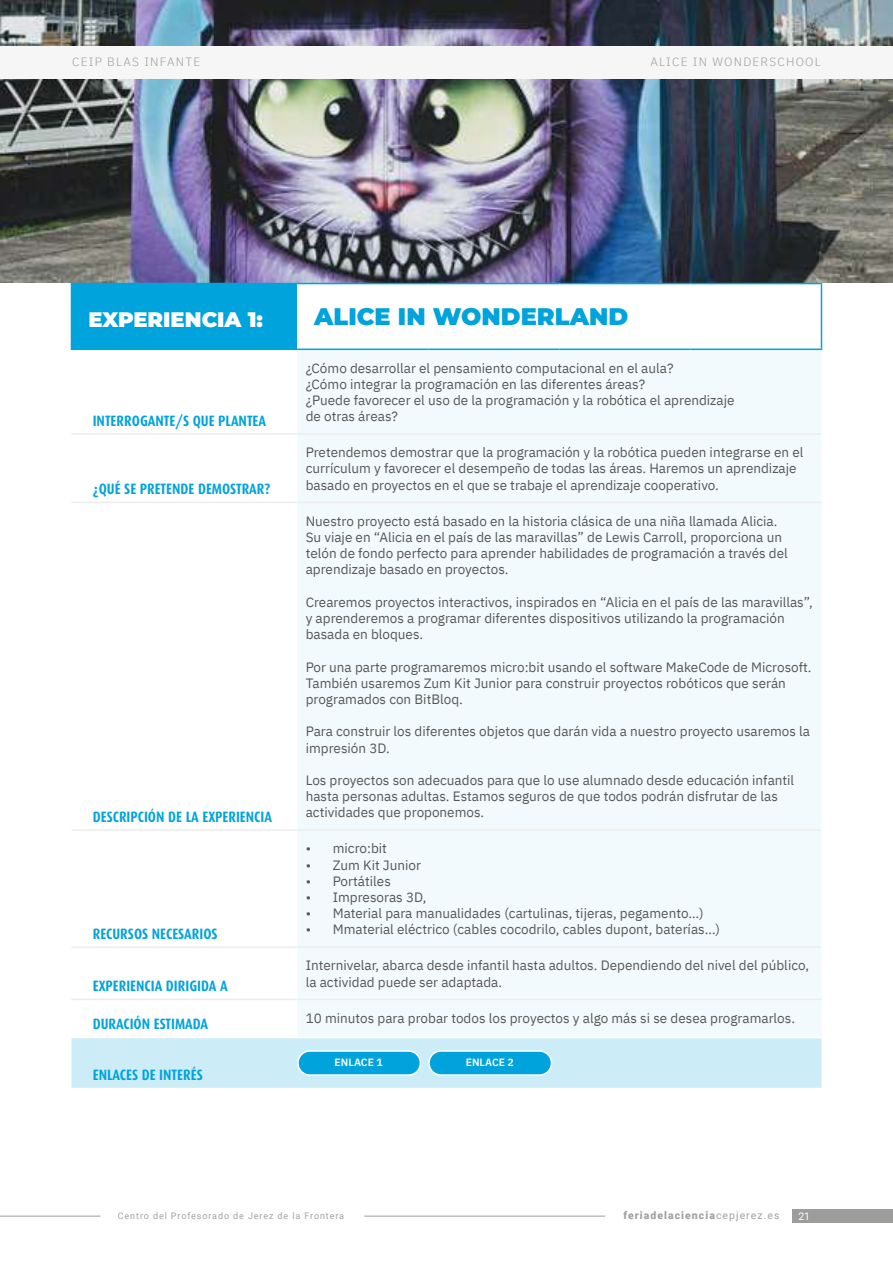
<style>
.page{position:relative;width:893px;height:1263px;background:#fff}
.page>*{position:absolute;margin:0;border:0;box-sizing:border-box;transform-origin:0 0}
.t1{font:900 24px "Montserrat";color:#00a3db}
.t2{font:900 21px "Montserrat";color:#fff}
.t3{font:700 15px "Dax Condensed";color:#00a3db}
.t4{font:13.5px/16.2px "IBM Plex Sans";color:#575756}
.t5{font:300 12px "IBM Plex Sans";letter-spacing:.1em;color:#9d9d9c}
.t6{font:900 10.5px "Roboto";letter-spacing:.1em;color:#a1a1a1}
.t7{font:600 10.5px "IBM Plex Sans";color:#fff}
.t8{font:10.5px "Roboto";color:#fff}
.t9{font:9px "Roboto";letter-spacing:.1em;color:#a1a1a1}
.s1{font-weight:400}
</style>
<div class="page">
<img style="left:0;top:0;width:893px;height:283px">
<div style="left:71px;top:284px;width:226px;height:65px;background:#00a3db"></div>
<div style="left:297px;top:350px;width:524px;height:687px;background:#f3fafd"></div>
<div style="left:71px;top:1038px;width:750px;height:50px;background:#ccedf8"></div>
<hr style="left:71px;top:433px;width:226px;height:2px;background:#ededed">
<hr style="left:297px;top:433px;width:131px;height:2px;background:#ededed">
<hr style="left:428px;top:433px;width:131px;height:2px;background:#ededed">
<hr style="left:559px;top:433px;width:131px;height:2px;background:#ededed">
<hr style="left:690px;top:433px;width:131px;height:2px;background:#ededed">
<hr style="left:71px;top:502px;width:226px;height:1px;background:#ededed">
<hr style="left:297px;top:502px;width:131px;height:1px;background:#ededed">
<hr style="left:428px;top:502px;width:131px;height:1px;background:#ededed">
<hr style="left:559px;top:502px;width:131px;height:1px;background:#ededed">
<hr style="left:690px;top:502px;width:131px;height:1px;background:#ededed">
<hr style="left:71px;top:829px;width:226px;height:2px;background:#ededed">
<hr style="left:297px;top:829px;width:131px;height:2px;background:#ededed">
<hr style="left:428px;top:829px;width:131px;height:2px;background:#ededed">
<hr style="left:559px;top:829px;width:131px;height:2px;background:#ededed">
<hr style="left:690px;top:829px;width:131px;height:2px;background:#ededed">
<hr style="left:71px;top:946px;width:226px;height:2px;background:#ededed">
<hr style="left:297px;top:946px;width:131px;height:2px;background:#ededed">
<hr style="left:428px;top:946px;width:131px;height:2px;background:#ededed">
<hr style="left:559px;top:946px;width:131px;height:2px;background:#ededed">
<hr style="left:690px;top:946px;width:131px;height:2px;background:#ededed">
<hr style="left:71px;top:999px;width:226px;height:1px;background:#ededed">
<hr style="left:297px;top:999px;width:131px;height:1px;background:#ededed">
<hr style="left:428px;top:999px;width:131px;height:1px;background:#ededed">
<hr style="left:559px;top:999px;width:131px;height:1px;background:#ededed">
<hr style="left:690px;top:999px;width:131px;height:1px;background:#ededed">
<hr style="left:71px;top:283px;width:226px;height:1px;background:#00a3db">
<hr style="left:71px;top:349px;width:226px;height:1px;background:#00a3db">
<hr style="left:297px;top:283px;width:131px;height:1px;background:#00a3db">
<hr style="left:428px;top:283px;width:131px;height:1px;background:#00a3db">
<hr style="left:559px;top:283px;width:131px;height:1px;background:#00a3db">
<hr style="left:690px;top:283px;width:132px;height:1px;background:#00a3db">
<hr style="left:821px;top:284px;width:1px;height:65px;background:#00a3db">
<hr style="left:297px;top:349px;width:131px;height:1px;background:#00a3db">
<hr style="left:428px;top:349px;width:131px;height:1px;background:#00a3db">
<hr style="left:559px;top:349px;width:131px;height:1px;background:#00a3db">
<hr style="left:690px;top:349px;width:132px;height:1px;background:#00a3db">
<div style="left:298px;top:1051px;width:122px;height:24px;background:#00a3db;border-radius:12px"></div>
<div style="left:297px;top:1050px;width:124px;height:26px;border:2px solid #fff;border-radius:12px"></div>
<div style="left:429px;top:1051px;width:122px;height:24px;background:#00a3db;border-radius:12px"></div>
<div style="left:428px;top:1050px;width:124px;height:26px;border:2px solid #fff;border-radius:12px"></div>
<div style="left:0;top:46px;width:893px;height:33px;background:#f6f6f6"></div>
<div style="left:792px;top:1209px;width:101px;height:13px;background:#9d9d9c"></div>
<hr style="left:364px;top:1216px;width:241px;height:1px;background:#9d9d9c">
<hr style="left:0;top:1216px;width:100px;height:1px;background:#9d9d9c">
<p class="t5" style="left:72px;top:53px;width:130px">CEIP BLAS INFANTE</p>
<p class="t5" style="left:650px;top:53px;width:172px">ALICE IN WONDERSCHOOL</p>
<h2 class="t2" style="left:89px;top:305px;width:176px">EXPERIENCIA 1:</h2>
<h1 class="t1" style="left:314px;top:300px;width:316px">ALICE IN WONDERLAND</h1>
<p class="t3" style="left:93px;top:412px;width:175px">INTERROGANTE/S QUE PLANTEA</p>
<p class="t3" style="left:93px;top:481px;width:179px">¿QUÉ SE PRETENDE DEMOSTRAR?</p>
<p class="t3" style="left:93px;top:808px;width:181px">DESCRIPCIÓN DE LA EXPERIENCIA</p>
<p class="t3" style="left:93px;top:925px;width:126px">RECURSOS NECESARIOS</p>
<p class="t3" style="left:93px;top:978px;width:137px">EXPERIENCIA DIRIGIDA A</p>
<p class="t4" style="left:306px;top:359px;width:430px">¿Cómo desarrollar el pensamiento computacional en el aula?<br>¿Cómo integrar la programación en las diferentes áreas?<br>¿Puede favorecer el uso de la programación y la robótica el aprendizaje de otras áreas?</p>
<p class="t4" style="left:306px;top:443px;width:499px">Pretendemos demostrar que la programación y la robótica pueden integrarse en el currículum y favorecer el desempeño de todas las áreas. Haremos un aprendizaje basado en proyectos en el que se trabaje el aprendizaje cooperativo.</p>
<p class="t4" style="left:306px;top:512px;width:484px">Nuestro proyecto está basado en la historia clásica de una niña llamada Alicia.<br>Su viaje en “Alicia en el país de las maravillas” de Lewis Carroll, proporciona un telón de fondo perfecto para aprender habilidades de programación a través del aprendizaje basado en proyectos.</p>
<p class="t4" style="left:306px;top:593px;width:509px">Crearemos proyectos interactivos, inspirados en “Alicia en el país de las maravillas”, y aprenderemos a programar diferentes dispositivos utilizando la programación basada en bloques.</p>
<p class="t4" style="left:306px;top:657px;width:507px">Por una parte programaremos micro:bit usando el software MakeCode de Microsoft.<br>También usaremos Zum Kit Junior para construir proyectos robóticos que serán programados con BitBloq.</p>
<p class="t4" style="left:306px;top:722px;width:506px">Para construir los diferentes objetos que darán vida a nuestro proyecto usaremos la impresión 3D.</p>
<p class="t4" style="left:306px;top:771px;width:490px">Los proyectos son adecuados para que lo use alumnado desde educación infantil hasta personas adultas. Estamos seguros de que todos podrán disfrutar de las actividades que proponemos.</p>
<p class="t4" style="left:306px;top:839px;width:83px">• micro:bit</p>
<p class="t4" style="left:306px;top:855px;width:117px">• Zum Kit Junior</p>
<p class="t4" style="left:306px;top:872px;width:87px">• Portátiles</p>
<p class="t4" style="left:306px;top:888px;width:122px">• Impresoras 3D,</p>
<p class="t4" style="left:306px;top:904px;width:399px">• Material para manualidades (cartulinas, tijeras, pegamento…)</p>
<p class="t4" style="left:306px;top:920px;width:416px">• Mmaterial eléctrico (cables cocodrilo, cables dupont, baterías…)</p>
<p class="t4" style="left:306px;top:956px;width:505px">Internivelar, abarca desde infantil hasta adultos. Dependiendo del nivel del público, la actividad puede ser adaptada.</p>
<p class="t3" style="left:93px;top:1016px;width:117px">DURACIÓN ESTIMADA</p>
<p class="t4" style="left:306px;top:1009px;width:491px">10 minutos para probar todos los proyectos y algo más si se desea programarlos.</p>
<p class="t3" style="left:93px;top:1067px;width:111px">ENLACES DE INTERÉS</p>
<p class="t7" style="left:335px;top:1054px;width:50px">ENLACE 1</p>
<p class="t7" style="left:466px;top:1054px;width:50px">ENLACE 2</p>
<p class="t9" style="left:118px;top:1209px;width:228px">Centro del Profesorado de Jerez de la Frontera</p>
<p class="t6" style="left:623px;top:1208px;width:158px">feriadelaciencia<span class="s1">cepjerez.es</span></p>
<p class="t8" style="left:798px;top:1208px;width:13px">21</p>
</div>
